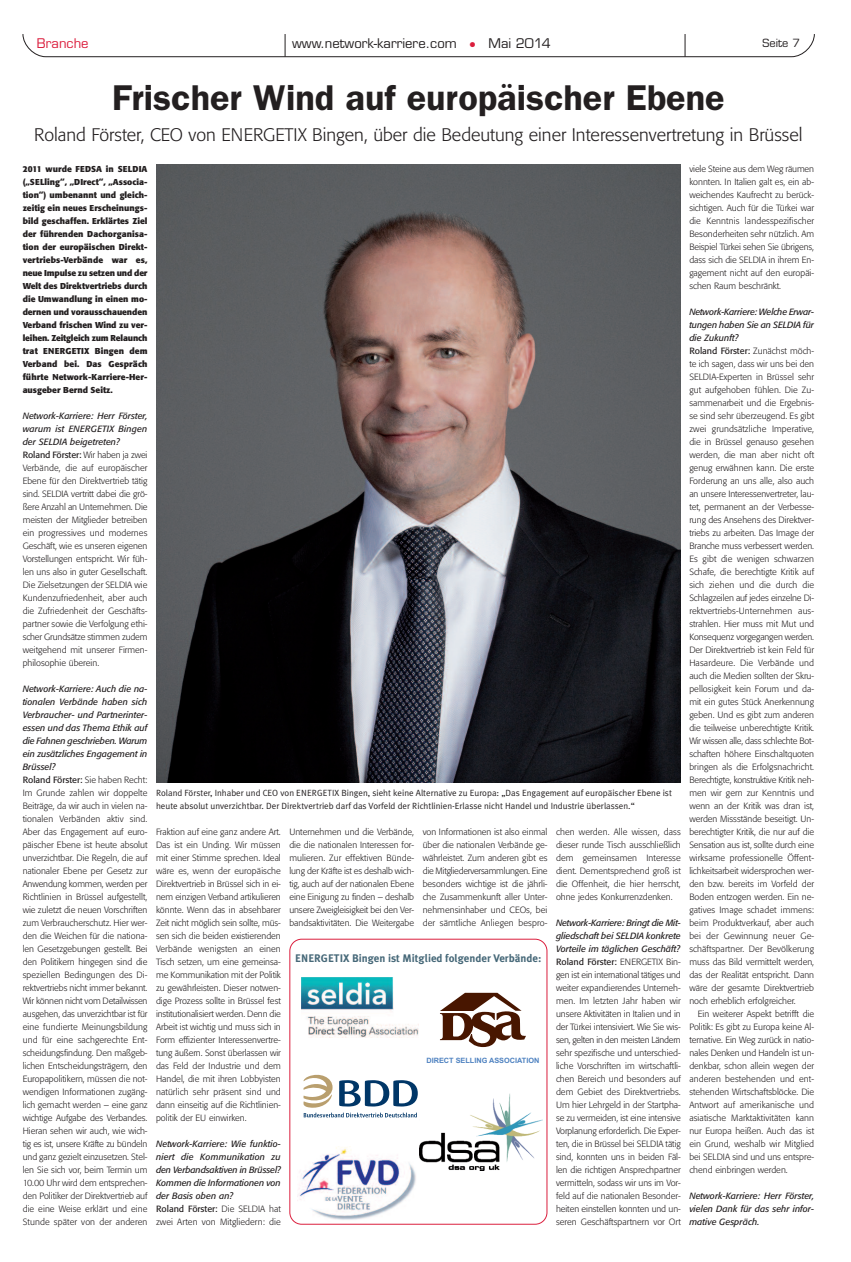
<style>
.page{position:relative;width:851px;height:1262px;background:#fff}
.page>*{position:absolute;margin:0;border:0;box-sizing:border-box;transform-origin:0 0}
.t1{font:600 36px "Franklin Gothic";color:#231f20}
.t2{font:300 18px "Formata";color:#231f20}
.t3{font:13px "Eurostile";color:#231f20}
.t4{font:13px "Eurostile";color:#db1e3d}
.t5{font:700 11px "Meta Plus";color:#466878}
.t6{font:11px "Eurostile";color:#231f20}
.t7{font:300 9px/13px "Formata";color:#231f20;text-align:justify}
.t8{font:italic 9px/13px "Formata";color:#231f20;text-align:justify}
.t9{font:9px/13px "Meta Plus Normal";color:#231f20}
.t10{font:700 8.5px/13px "Formata";letter-spacing:.01em;color:#231f20;text-align:justify}
.t11{font:700 7.3px "Arial";color:#4d81c0}
.s1{color:#db1e3d}
.s2{font-weight:400;font-style:italic}
.s3{font-weight:400}
.s4{font-style:normal}
.s5{font-weight:300;font-style:normal}
</style>
<div class="page">
<img style="left:156px;top:164px;width:524px;height:618px">
<svg style="left:22px;top:34px;width:792px;height:23px"></svg>
<svg style="left:289px;top:938px;width:258px;height:286px"></svg>
<img style="left:301px;top:977px;width:117px;height:60px">
<img style="left:298px;top:1146px;width:118px;height:75px">
<div style="left:422px;top:990px;width:121px;height:76px;background:#fff"></div>
<svg style="left:440px;top:992px;width:86px;height:55px"></svg>
<div style="left:417px;top:1091px;width:126px;height:81px;background:#fff"></div>
<img style="left:419px;top:1093px;width:123px;height:76px">
<svg style="left:303px;top:1074px;width:116px;height:45px"></svg>
<svg style="left:303px;top:1074px;width:114px;height:43px"></svg>
<h3 class="t4" style="left:37px;top:38px;width:53px">Branche</h3>
<h3 class="t3" style="left:292px;top:38px;width:260px">www.network-karriere.com <span class="s1">●</span> Mai 2014</h3>
<p class="t6" style="left:762px;top:38px;width:39px">Seite 7</p>
<h1 class="t1" style="left:112px;top:76px;width:614px">Frischer Wind auf europäischer Ebene</h1>
<h2 class="t2" style="left:34px;top:127px;width:769px">Roland Förster, CEO von ENERGETIX Bingen, über die Bedeutung einer Interessenvertretung in Brüssel</h2>
<p class="t10" style="left:23px;top:163px;width:126px">2011 wurde FEDSA in SELDIA („SELling“, „DIrect“, „Associa&shy;tion“) umbenannt und gleich&shy;zeitig ein neues Erscheinungs&shy;bild geschaffen. Erklärtes Ziel der führenden Dachorganisa&shy;tion der europäischen Direkt&shy;vertriebs-Verbände war es, neue Impulse zu setzen und der Welt des Direktvertriebs durch die Umwandlung in einen mo&shy;dernen und vorausschauenden Verband frischen Wind zu ver&shy;leihen. Zeitgleich zum Relaunch trat ENERGETIX Bingen dem Verband bei. Das Gespräch führte Network-Karriere-Her&shy;ausgeber Bernd Seitz.</p>
<p class="t7" style="left:23px;top:410px;width:126px;text-align:left"><span class="s2">Network-Karriere: Herr Förster, warum ist ENERGETIX Bingen der SELDIA beigetreten?<br></span><span class="s3">Roland Förster:</span> Wir haben ja zwei<br>Verbände, die auf europäischer<br>Ebene für den Direktvertrieb tätig sind. SELDIA vertritt dabei die grö&shy;ßere Anzahl an Unternehmen. Die meisten der Mitglieder betreiben ein progressives und modernes<br>Geschäft, wie es unseren eigenen<br>Vorstellungen entspricht. Wir füh&shy;len uns also in guter Gesellschaft.<br>Die Zielsetzungen der SELDIA wie<br>Kundenzufriedenheit, aber auch die Zufriedenheit der Geschäfts&shy;partner sowie die Verfolgung ethi&shy;scher Grundsätze stimmen zudem weitgehend mit unserer Firmen&shy;philosophie überein.</p>
<p class="t7" style="left:23px;top:683px;width:126px;text-align:left"><span class="s2">Network-Karriere: Auch die na&shy;tionalen Verbände haben sich<br>Verbraucher- und Partnerinter&shy;essen und das Thema Ethik auf die Fahnen geschrieben. Warum ein zusätzliches Engagement in<br>Brüssel?<br></span><span class="s3">Roland Förster:</span> Sie haben Recht:<br>Im Grunde zahlen wir doppelte<br>Beiträge, da wir auch in vielen na&shy;tionalen Verbänden aktiv sind.<br>Aber das Engagement auf euro&shy;päischer Ebene ist heute absolut unverzichtbar. Die Regeln, die auf nationaler Ebene per Gesetz zur<br>Anwendung kommen, werden per<br>Richtlinien in Brüssel aufgestellt, wie zuletzt die neuen Vorschriften zum Verbraucherschutz. Hier wer&shy;den die Weichen für die nationa&shy;len Gesetzgebungen gestellt. Bei den Politikern hingegen sind die speziellen Bedingungen des Di&shy;rektvertriebs nicht immer bekannt.<br>Wir können nicht vom Detailwissen ausgehen, das unverzichtbar ist für eine fundierte Meinungsbildung und für eine sachgerechte Ent&shy;scheidungsfindung. Den maßgeb&shy;lichen Entscheidungsträgern, den<br>Europapolitikern, müssen die not&shy;wendigen Informationen zugäng&shy;lich gemacht werden – eine ganz wichtige Aufgabe des Verbandes.<br>Hieran sehen wir auch, wie wich&shy;tig es ist, unsere Kräfte zu bündeln und ganz gezielt einzusetzen. Stel&shy;len Sie sich vor, beim Termin um<br>10.00 Uhr wird dem entsprechen&shy;den Politiker der Direktvertrieb auf die eine Weise erklärt und eine<br>Stunde später von der anderen</p>
<p class="t7" style="left:689px;top:163px;width:126px">viele Steine aus dem Weg räumen konnten. In Italien galt es, ein ab&shy;weichendes Kaufrecht zu berück&shy;sichtigen. Auch für die Türkei war die Kenntnis landesspezifischer Besonderheiten sehr nützlich. Am Beispiel Türkei sehen Sie übrigens, dass sich die SELDIA in ihrem En&shy;gagement nicht auf den europäi&shy;schen Raum beschränkt.</p>
<p class="t7" style="left:689px;top:306px;width:126px;text-align:left"><span class="s2">Network-Karriere: Welche Erwar&shy;tungen haben Sie an SELDIA für die Zukunft?<br></span><span class="s3">Roland Förster:</span> Zunächst möch&shy;te ich sagen, dass wir uns bei den<br>SELDIA-Experten in Brüssel sehr gut aufgehoben fühlen. Die Zu&shy;sammenarbeit und die Ergebnis&shy;se sind sehr überzeugend. Es gibt zwei grundsätzliche Imperative, die in Brüssel genauso gesehen werden, die man aber nicht oft genug erwähnen kann. Die erste<br>Forderung an uns alle, also auch an unsere Interessenvertreter, lau&shy;tet, permanent an der Verbesse&shy;rung des Ansehens des Direktver&shy;triebs zu arbeiten. Das Image der<br>Branche muss verbessert werden.<br>Es gibt die wenigen schwarzen<br>Schafe, die berechtigte Kritik auf sich ziehen und die durch die<br>Schlagzeilen auf jedes einzelne Di&shy;rektvertriebs-Unternehmen aus&shy;strahlen. Hier muss mit Mut und<br>Konsequenz vorgegangen werden.<br>Der Direktvertrieb ist kein Feld für<br>Hasardeure. Die Verbände und auch die Medien sollten der Skru&shy;pellosigkeit kein Forum und da&shy;mit ein gutes Stück Anerkennung geben. Und es gibt zum anderen die teilweise unberechtigte Kritik.<br>Wir wissen alle, dass schlechte Bot&shy;schaften höhere Einschaltquoten bringen als die Erfolgsnachricht.<br>Berechtigte, konstruktive Kritik neh&shy;men wir gern zur Kenntnis und wenn an der Kritik was dran ist, werden Missstände beseitigt. Un&shy;berechtigter Kritik, die nur auf die<br>Sensation aus ist, sollte durch eine wirksame professionelle Öffent&shy;lichkeitsarbeit widersprochen wer&shy;den bzw. bereits im Vorfeld der<br>Boden entzogen werden. Ein ne&shy;gatives Image schadet immens: beim Produktverkauf, aber auch bei der Gewinnung neuer Ge&shy;schäftspartner. Der Bevölkerung muss das Bild vermittelt werden, das der Realität entspricht. Dann wäre der gesamte Direktvertrieb noch erheblich erfolgreicher.</p>
<p class="t7" style="left:689px;top:1008px;width:126px;text-indent:9px">Ein weiterer Aspekt betrifft die Politik: Es gibt zu Europa keine Al&shy;ternative. Ein Weg zurück in natio&shy;nales Denken und Handeln ist un&shy;denkbar, schon allein wegen der anderen bestehenden und ent&shy;stehenden Wirtschaftsblöcke. Die Antwort auf amerikanische und asiatische Marktaktivitäten kann nur Europa heißen. Auch das ist ein Grund, weshalb wir Mitglied bei SELDIA sind und uns entspre&shy;chend einbringen werden.</p>
<p class="t8" style="left:689px;top:1189px;width:126px">Network-Karriere: Herr Förster, vielen Dank für das sehr infor&shy;mative Gespräch.</p>
<p class="t9" style="left:156px;top:786px;width:517px">Roland Förster, Inhaber und CEO von ENERGETIX Bingen, sieht keine Alternative zu Europa: „Das Engagement auf europäischer Ebene ist heute absolut unverzichtbar. Der Direktvertrieb darf das Vorfeld der Richtlinien-Erlasse nicht Handel und Industrie überlassen.“</p>
<p class="t7" style="left:289px;top:825px;width:126px">Unternehmen und die Verbände, die die nationalen Interessen for&shy;mulieren. Zur effektiven Bünde&shy;lung der Kräfte ist es deshalb wich&shy;tig, auch auf der nationalen Ebene eine Einigung zu finden – deshalb unsere Zweigleisigkeit bei den Ver&shy;bandsaktivitäten. Die Weitergabe</p>
<p class="t7" style="left:156px;top:826px;width:126px">Fraktion auf eine ganz andere Art.<br>Das ist ein Unding. Wir müssen mit einer Stimme sprechen. Ideal wäre es, wenn der europäische Direktvertrieb in Brüssel sich in ei&shy;nem einzigen Verband artikulieren könnte. Wenn das in absehbarer Zeit nicht möglich sein sollte, müs&shy;sen sich die beiden existierenden Verbände wenigsten an einen Tisch setzen, um eine gemeinsa&shy;me Kommunikation mit der Politik zu gewährleisten. Dieser notwen&shy;dige Prozess sollte in Brüssel fest institutionalisiert werden. Denn die Arbeit ist wichtig und muss sich in Form effizienter Interessenvertre&shy;tung äußern. Sonst überlassen wir das Feld der Industrie und dem Handel, die mit ihren Lobbyisten natürlich sehr präsent sind und dann einseitig auf die Richtlinien&shy;politik der EU einwirken.</p>
<p class="t8" style="left:156px;top:1137px;width:126px;text-align:left">Network-Karriere: Wie funktio&shy;niert die Kommunikation zu den Verbandsaktiven in Brüssel?<br>Kommen die Informationen von der Basis oben an?<br><span class="s4">Roland Förster:</span> <span class="s5">Die SELDIA hat zwei Arten von Mitgliedern: die</span></p>
<p class="t7" style="left:422px;top:826px;width:126px">von Informationen ist also einmal über die nationalen Verbände ge&shy;währleistet. Zum anderen gibt es die Mitgliederversammlungen. Eine besonders wichtige ist die jährli&shy;che Zusammenkunft aller Unter&shy;nehmensinhaber und CEOs, bei der sämtliche Anliegen bespro-</p>
<p class="t7" style="left:556px;top:826px;width:126px">chen werden. Alle wissen, dass dieser runde Tisch ausschließlich dem gemeinsamen Interesse dient. Dementsprechend groß ist die Offenheit, die hier herrscht, ohne jedes Konkurrenzdenken.</p>
<p class="t7" style="left:556px;top:917px;width:126px"><span class="s2">Network-Karriere: Bringt die Mit&shy;gliedschaft bei SELDIA konkrete Vorteile im täglichen Geschäft?<br></span><span class="s3">Roland Förster:</span> ENERGETIX Bin&shy;gen ist ein international tätiges und weiter expandierendes Unterneh&shy;men. Im letzten Jahr haben wir unsere Aktivitäten in Italien und in der Türkei intensiviert. Wie Sie wis&shy;sen, gelten in den meisten Ländern sehr spezifische und unterschied&shy;liche Vorschriften im wirtschaftli&shy;chen Bereich und besonders auf dem Gebiet des Direktvertriebs.<br>Um hier Lehrgeld in der Startpha&shy;se zu vermeiden, ist eine intensive Vorplanung erforderlich. Die Exper&shy;ten, die in Brüssel bei SELDIA tätig sind, konnten uns in beiden Fäl&shy;len die richtigen Ansprechpartner vermitteln, sodass wir uns im Vor&shy;feld auf die nationalen Besonder&shy;heiten einstellen konnten und un&shy;seren Geschäftspartnern vor Ort</p>
<p class="t5" style="left:295px;top:951px;width:248px">ENERGETIX Bingen ist Mitglied folgender Verbände:</p>
<p class="t11" style="left:426px;top:1055px;width:114px">DIRECT SELLING ASSOCIATION</p>
</div>
